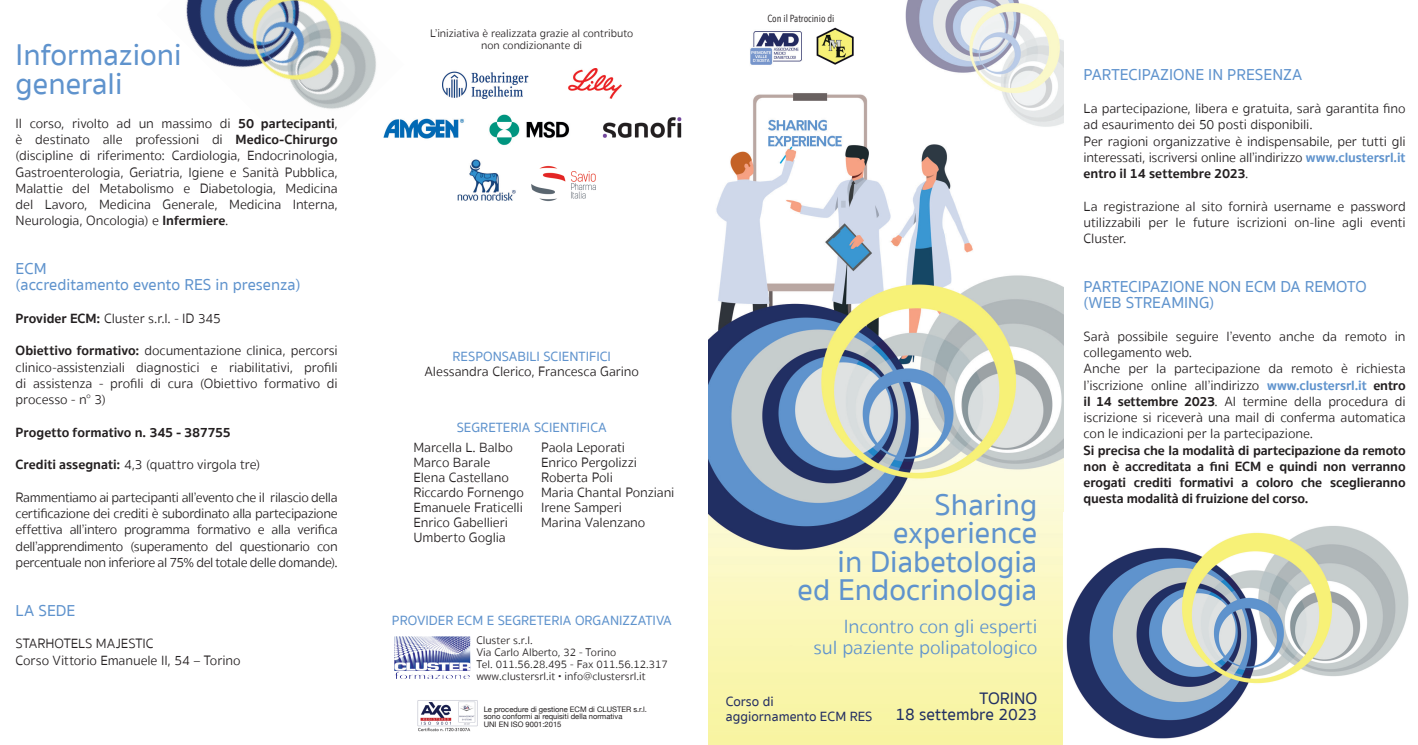
<style>
.page{position:relative;width:1418px;height:745px;background:#fff}
.page>*{position:absolute;margin:0;border:0;box-sizing:border-box;transform-origin:0 0}
.t1{font:500 30.88px "Sukhumvit Set";color:#5f93cd}
.t2{font:300 19.62px "Sukhumvit Set";color:#5f93cd}
.t3{font:500 17.12px "Sukhumvit Set";color:#212f63}
.t4{font:500 16.25px "Sukhumvit Set";color:#5f93cd}
.t5{font:300 13.75px/16.2px "Sukhumvit Set";letter-spacing:-.005em;color:#231f20;text-align:justify}
.t6{font:700 13.75px/16.2px "Sukhumvit Set";letter-spacing:-.01em;color:#231f20;text-align:justify}
.t7{font:500 13.75px "Sukhumvit Set";color:#5f93cd}
.t8{font:500 13.75px "Sukhumvit Set";color:#242e63}
.t9{font:300 11.25px "Sukhumvit Set";color:#231f20}
.t10{font:10.25px "Avenir Next Condensed";color:#231f20}
.t11{font:7.62px "Helvetica Neue";color:#231f20}
.s1{font-weight:700}
.s2{font-weight:700;color:#5f93cd}
</style>
<div class="page">
<img style="left:709px;top:0;width:354px;height:744px">
<img style="left:816px;top:27px;width:37px;height:37px">
<img style="left:747px;top:30px;width:57px;height:36px">
<img style="left:394px;top:636px;width:76px;height:42px">
<img style="left:417px;top:700px;width:61px;height:32px">
<img style="left:442px;top:69px;width:179px;height:29px">
<img style="left:1066px;top:526px;width:343px;height:213px">
<img style="left:404px;top:118px;width:60px;height:21px">
<img style="left:489px;top:114px;width:81px;height:32px">
<img style="left:602px;top:117px;width:80px;height:21px">
<img style="left:457px;top:159px;width:59px;height:42px">
<img style="left:531px;top:166px;width:64px;height:35px">
<img style="left:186px;top:0;width:218px;height:138px">
<p class="t1" style="left:16px;top:33px;width:167px">Informazioni</p>
<p class="t1" style="left:16px;top:62px;width:108px">generali</p>
<p class="t5" style="left:16px;top:115px;width:323px">Il corso, rivolto ad un massimo di <span class="s1">50 partecipanti</span>, è destinato alle professioni di <span class="s1">Medico-Chirurgo </span>(discipline di riferimento: Cardiologia, Endocrinologia, Gastroenterologia, Geriatria, Igiene e Sanità Pubblica, Malattie del Metabolismo e Diabetologia, Medicina del Lavoro, Medicina Generale, Medicina Interna, Neurologia, Oncologia) e <span class="s1">Infermiere</span>.</p>
<p class="t4" style="left:16px;top:257px;width:33px">ECM</p>
<p class="t4" style="left:16px;top:273px;width:286px">(accreditamento evento RES in presenza)</p>
<p class="t5" style="left:16px;top:310px;width:207px"><span class="s1">Provider ECM:</span> Cluster s.r.l. - ID 345</p>
<p class="t5" style="left:16px;top:343px;width:323px"><span class="s1">Obiettivo formativo:</span> documentazione clinica, percorsi clinico-assistenziali diagnostici e riabilitativi, profili di assistenza - profili di cura (Obiettivo formativo di processo - n° 3)</p>
<p class="t6" style="left:16px;top:424px;width:217px">Progetto formativo n. 345 - 387755</p>
<p class="t5" style="left:16px;top:457px;width:246px"><span class="s1">Crediti assegnati:</span> 4,3 (quattro virgola tre)</p>
<p class="t5" style="left:16px;top:489px;width:323px">Rammentiamo ai partecipanti all’evento che il rilascio della certificazione dei crediti è subordinato alla partecipazione effettiva all’intero programma formativo e alla verifica dell’apprendimento (superamento del questionario con percentuale non inferiore al 75% del totale delle domande).</p>
<p class="t4" style="left:16px;top:598px;width:61px">LA SEDE</p>
<p class="t5" style="left:16px;top:635px;width:140px">STARHOTELS MAJESTIC</p>
<p class="t5" style="left:16px;top:652px;width:226px">Corso Vittorio Emanuele II, 54 – Torino</p>
<p class="t9" style="left:430px;top:25px;width:205px">L’iniziativa è realizzata grazie al contributo</p>
<p class="t9" style="left:481px;top:38px;width:102px">non condizionante di</p>
<p class="t7" style="left:452px;top:346px;width:160px">RESPONSABILI SCIENTIFICI</p>
<p class="t5" style="left:424px;top:363px;width:216px">Alessandra Clerico, Francesca Garino</p>
<p class="t7" style="left:456px;top:417px;width:152px">SEGRETERIA SCIENTIFICA</p>
<p class="t5" style="left:413px;top:439px;width:101px">Marcella L. Balbo</p>
<p class="t5" style="left:413px;top:454px;width:78px">Marco Barale</p>
<p class="t5" style="left:413px;top:469px;width:97px">Elena Castellano</p>
<p class="t5" style="left:413px;top:484px;width:112px">Riccardo Fornengo</p>
<p class="t5" style="left:413px;top:499px;width:111px">Emanuele Fraticelli</p>
<p class="t5" style="left:413px;top:514px;width:96px">Enrico Gabellieri</p>
<p class="t5" style="left:413px;top:529px;width:94px">Umberto Goglia</p>
<p class="t5" style="left:541px;top:439px;width:85px">Paola Leporati</p>
<p class="t5" style="left:541px;top:454px;width:97px">Enrico Pergolizzi</p>
<p class="t5" style="left:541px;top:469px;width:73px">Roberta Poli</p>
<p class="t5" style="left:541px;top:484px;width:135px">Maria Chantal Ponziani</p>
<p class="t5" style="left:541px;top:499px;width:82px">Irene Samperi</p>
<p class="t5" style="left:541px;top:514px;width:106px">Marina Valenzano</p>
<p class="t7" style="left:392px;top:610px;width:281px">PROVIDER ECM E SEGRETERIA ORGANIZZATIVA</p>
<p class="t9" style="left:476px;top:632px;width:58px">Cluster s.r.l.</p>
<p class="t9" style="left:476px;top:644px;width:141px">Via Carlo Alberto, 32 - Torino</p>
<p class="t9" style="left:476px;top:656px;width:193px">Tel. 011.56.28.495 - Fax 011.56.12.317</p>
<p class="t9" style="left:476px;top:667px;width:171px">www.clustersrl.it • info@clustersrl.it</p>
<p class="t11" style="left:483px;top:703px;width:165px">Le procedure di gestione ECM di CLUSTER s.r.l.</p>
<p class="t11" style="left:483px;top:710px;width:140px">sono conformi ai requisiti della normativa</p>
<p class="t11" style="left:483px;top:718px;width:79px">UNI EN ISO 9001:2015</p>
<p class="t10" style="left:767px;top:9px;width:68px">Con il Patrocinio di</p>
<p class="t1" style="left:934px;top:483px;width:104px">Sharing</p>
<p class="t1" style="left:893px;top:511px;width:146px">experience</p>
<p class="t1" style="left:837px;top:539px;width:201px">in Diabetologia</p>
<p class="t1" style="left:797px;top:568px;width:241px">ed Endocrinologia</p>
<p class="t2" style="left:843px;top:612px;width:195px">Incontro con gli esperti</p>
<p class="t2" style="left:813px;top:633px;width:225px">sul paziente polipatologico</p>
<p class="t8" style="left:725px;top:691px;width:49px">Corso di</p>
<p class="t8" style="left:725px;top:706px;width:148px">aggiornamento ECM RES</p>
<p class="t3" style="left:979px;top:686px;width:59px">TORINO</p>
<p class="t3" style="left:895px;top:702px;width:143px">18 settembre 2023</p>
<p class="t4" style="left:1083px;top:64px;width:220px">PARTECIPAZIONE IN PRESENZA</p>
<p class="t5" style="left:1083px;top:101px;width:323px">La partecipazione, libera e gratuita, sarà garantita fino ad esaurimento dei 50 posti disponibili.</p>
<p class="t5" style="left:1083px;top:133px;width:323px">Per ragioni organizzative è indispensabile, per tutti gli interessati, iscriversi online all’indirizzo <span class="s2">www.clustersrl.it </span><span class="s1">entro il 14 settembre 2023</span>.</p>
<p class="t5" style="left:1083px;top:198px;width:323px">La registrazione al sito fornirà username e password utilizzabili per le future iscrizioni on-line agli eventi Cluster.</p>
<p class="t4" style="left:1083px;top:275px;width:285px">PARTECIPAZIONE NON ECM DA REMOTO</p>
<p class="t4" style="left:1083px;top:291px;width:132px">(WEB STREAMING)</p>
<p class="t5" style="left:1083px;top:328px;width:323px">Sarà possibile seguire l’evento anche da remoto in collegamento web.</p>
<p class="t5" style="left:1083px;top:361px;width:323px">Anche per la partecipazione da remoto è richiesta l’iscrizione online all’indirizzo <span class="s2">www.clustersrl.it</span> <span class="s1">entro il 14 settembre 2023</span>. Al termine della procedura di iscrizione si riceverà una mail di conferma automatica con le indicazioni per la partecipazione.</p>
<p class="t6" style="left:1083px;top:442px;width:323px">Si precisa che la modalità di partecipazione da remoto non è accreditata a fini ECM e quindi non verranno erogati crediti formativi a coloro che sceglieranno questa modalità di fruizione del corso.</p>
</div>
